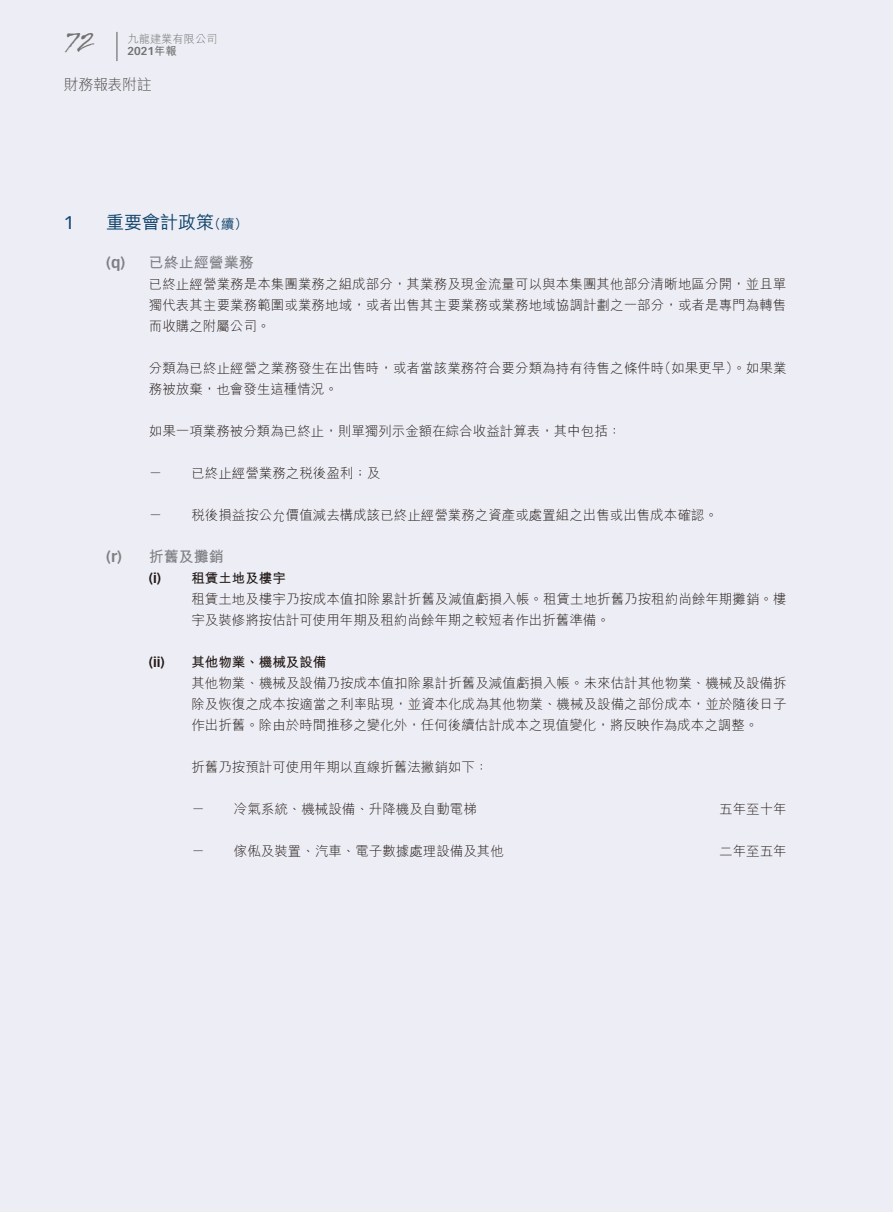
<style>
.page{position:relative;width:893px;height:1212px;background:#edeef5}
.page>*{position:absolute;margin:0;border:0;box-sizing:border-box;transform-origin:0 0}
.t1{font:31.5px "Legault Std";color:#727272}
.t2{font:500 18px "M Hei HK";color:#10436b}
.t3{font:18px "Vectora LT Std";color:#10436b}
.t4{font:700 15px "M Hei HK";color:#7f8084}
.t5{font:300 15px "M Hei HK";letter-spacing:-.025em;color:#4d4a4a}
.t6{font:300 13.5px/21px "M Hei HK";color:#231916;text-align:justify}
.t7{font:700 13.5px "M Hei HK";color:#231916}
.t8{font:700 13.5px "Vectora LT Std";color:#231916}
.t9{font:300 11.25px "M Hei HK";color:#727272}
.t10{font:700 11.25px "Vectora LT Std";color:#727272}
.s1{font-family:"M Hei HK"}
.s2{font-size:13.5px}
.s3{font-family:"Vectora LT Std"}
.s4{font-family:"Vectora LT Std";font-weight:700}
.s5{font-weight:700}
</style>
<div class="page">
<svg style="left:117px;top:32px;width:1px;height:29px"></svg>
<p class="t9" style="left:128px;top:30px;width:91px">九龍建業有限公司</p>
<h1 class="t1" style="left:64px;top:27px;width:32px">72</h1>
<p class="t10" style="left:128px;top:44px;width:51px">2021<span class="s1">年報</span></p>
<p class="t5" style="left:64px;top:74px;width:90px">財務報表附註</p>
<h2 class="t3" style="left:64px;top:212px;width:12px">1</h2>
<h2 class="t2" style="left:106px;top:209px;width:143px">重要會計政策<span class="s2">（續）</span></h2>
<p class="t4" style="left:106px;top:252px;width:149px"><span class="s3">(q)</span> 已終止經營業務</p>
<p class="t6" style="left:149px;top:273px;width:639px">已終止經營業務是本集團業務之組成部分，其業務及現金流量可以與本集團其他部分清晰地區分開，並且單獨代表其主要業務範圍或業務地域，或者出售其主要業務或業務地域協調計劃之一部分，或者是專門為轉售而收購之附屬公司。</p>
<p class="t6" style="left:149px;top:357px;width:639px">分類為已終止經營之業務發生在出售時，或者當該業務符合要分類為持有待售之條件時（如果更早）。如果業務被放棄，也會發生這種情況。</p>
<p class="t6" style="left:149px;top:420px;width:474px">如果一項業務被分類為已終止，則單獨列示金額在綜合收益計算表，其中包括：</p>
<p class="t6" style="left:149px;top:462px;width:15px">－</p>
<p class="t6" style="left:191px;top:462px;width:190px">已終止經營業務之稅後盈利；及</p>
<p class="t6" style="left:149px;top:504px;width:15px">－</p>
<p class="t6" style="left:191px;top:504px;width:528px">稅後損益按公允價值減去構成該已終止經營業務之資產或處置組之出售或出售成本確認。</p>
<p class="t4" style="left:106px;top:546px;width:119px"><span class="s3">(r)</span> 折舊及攤銷</p>
<p class="t6" style="left:191px;top:567px;width:597px;text-align:left;text-indent:-43px"><span class="s4">(i)</span> <span class="s5">租賃土地及樓宇<br></span>租賃土地及樓宇乃按成本值扣除累計折舊及減值虧損入帳。租賃土地折舊乃按租約尚餘年期攤銷。樓宇及裝修將按估計可使用年期及租約尚餘年期之較短者作出折舊準備。</p>
<p class="t8" style="left:149px;top:654px;width:18px">(ii)</p>
<p class="t7" style="left:191px;top:652px;width:136px">其他物業、機械及設備</p>
<p class="t6" style="left:191px;top:672px;width:597px">其他物業、機械及設備乃按成本值扣除累計折舊及減值虧損入帳。未來估計其他物業、機械及設備拆除及恢復之成本按適當之利率貼現，並資本化成為其他物業、機械及設備之部份成本，並於隨後日子作出折舊。除由於時間推移之變化外，任何後續估計成本之現值變化，將反映作為成本之調整。</p>
<p class="t6" style="left:191px;top:756px;width:298px">折舊乃按預計可使用年期以直線折舊法撇銷如下：</p>
<p class="t6" style="left:191px;top:798px;width:15px">－</p>
<p class="t6" style="left:234px;top:798px;width:244px">冷氣系統、機械設備、升降機及自動電梯</p>
<p class="t6" style="left:719px;top:798px;width:69px">五年至十年</p>
<p class="t6" style="left:191px;top:840px;width:15px">－</p>
<p class="t6" style="left:234px;top:840px;width:271px">傢俬及裝置、汽車、電子數據處理設備及其他</p>
<p class="t6" style="left:719px;top:840px;width:69px">二年至五年</p>
</div>
